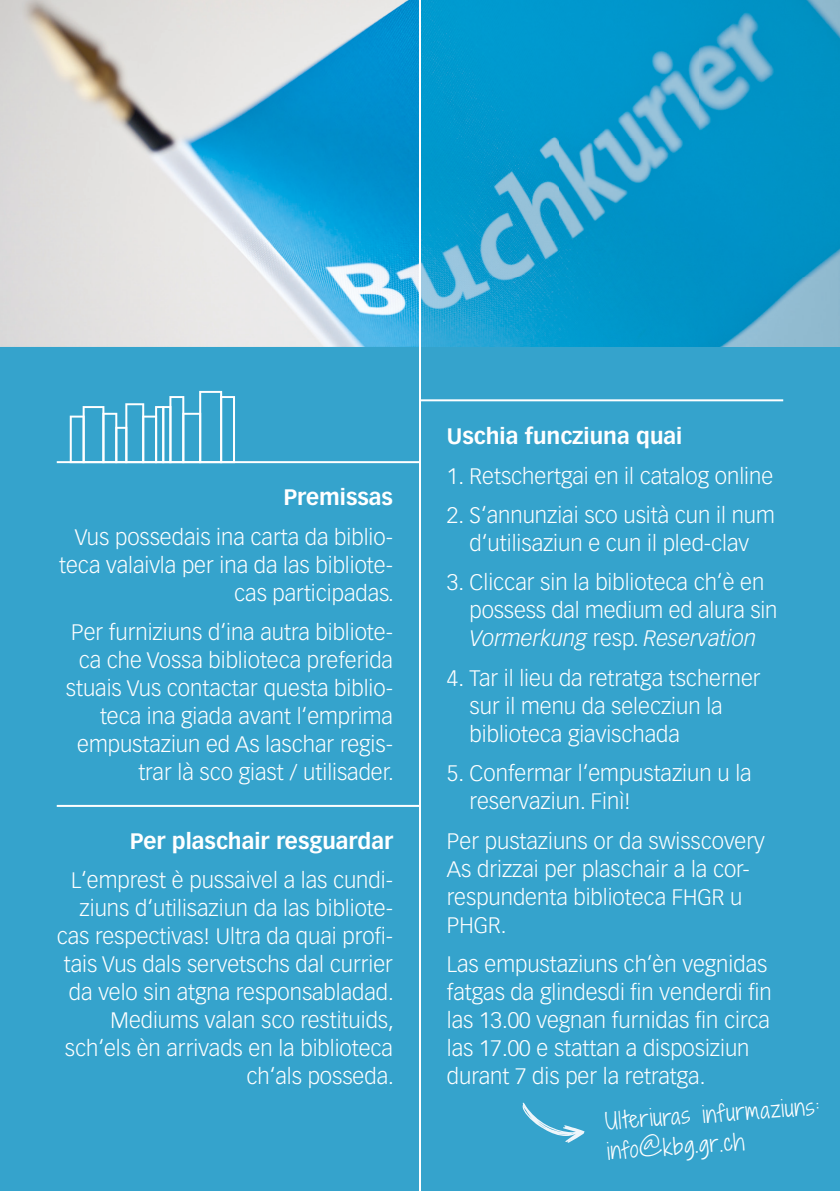
<style>
.page{position:relative;width:840px;height:1191px;background:#fff}
.page>*{position:absolute;margin:0;border:0;box-sizing:border-box;transform-origin:0 0}
.t1{font:300 22px/28px "Vectora LT Std";color:#fff}
.t2{font:700 22px "Vectora LT Std";color:#fff}
.t3{font:22px/30px "Shadows Into Light Two";color:#fff}
.s1{font-style:italic}
</style>
<div class="page">
<div style="left:0;top:0;width:839px;height:1191px;background:#35a3cc"></div>
<img style="left:0;top:0;width:419px;height:347px">
<img style="left:421px;top:0;width:418px;height:347px">
<hr style="left:57px;top:461px;width:363px;height:2px;background:#fff">
<hr style="left:419px;top:0;width:2px;height:1191px;background:#fff">
<hr style="left:420px;top:399px;width:362px;height:2px;background:#fff">
<hr style="left:57px;top:805px;width:363px;height:2px;background:#fff">
<svg style="left:522px;top:1102px;width:62px;height:40px"></svg>
<svg style="left:70px;top:391px;width:165px;height:70px"></svg>
<p class="t2" style="left:283px;top:484px;width:111px">Premissas</p>
<p class="t1" style="left:59px;top:523px;width:336px;text-align:right">Vus possedais ina carta da biblio&shy;teca valaivla per ina da las bibliote&shy;cas participadas.</p>
<p class="t1" style="left:66px;top:618px;width:329px;text-align:right">Per furniziuns d‘ina autra bibliote&shy;ca che Vossa biblioteca preferida stuais Vus contactar questa biblio&shy;teca ina giada avant l‘emprima empustaziun ed As laschar regis&shy;trar là sco giast / utilisader.</p>
<p class="t2" style="left:130px;top:827px;width:264px">Per plaschair resguardar</p>
<p class="t1" style="left:57px;top:866px;width:338px;text-align:right">L‘emprest è pussaivel a las cundi&shy;ziuns d‘utilisaziun da las bibliote&shy;cas respectivas! Ultra da quai profi&shy;tais Vus dals servetschs dal currier da velo sin atgna responsabladad.<br>Mediums valan sco restituids, sch‘els èn arrivads en la biblioteca ch‘als posseda.</p>
<p class="t2" style="left:446px;top:423px;width:237px">Uschia funcziuna quai</p>
<p class="t1" style="left:446px;top:462px;width:327px">1. Retschertgai en il catalog online</p>
<p class="t1" style="left:446px;top:501px;width:329px;text-align:center">2. S‘annunziai sco usità cun il num d‘utilisaziun e cun il pled-clav</p>
<p class="t1" style="left:469px;top:569px;width:309px;text-indent:-23px">3. Cliccar sin la biblioteca ch‘è en possess dal medium ed alura sin<br><span class="s1">Vormerkung</span> resp. <span class="s1">Reservation</span></p>
<p class="t1" style="left:469px;top:664px;width:292px;text-indent:-23px">4. Tar il lieu da retratga tscherner sur il menu da selecziun la biblioteca giavischada</p>
<p class="t1" style="left:469px;top:759px;width:283px;text-indent:-23px">5. Confermar l‘empustaziun u la reservaziun. Finì!</p>
<p class="t1" style="left:446px;top:827px;width:319px">Per pustaziuns or da swisscovery<br>As drizzai per plaschair a la cor&shy;respundenta biblioteca FHGR u<br>PHGR.</p>
<p class="t1" style="left:446px;top:950px;width:326px">Las empustaziuns ch‘èn vegnidas fatgas da glindesdi fin venderdi fin las 13.00 vegnan furnidas fin circa las 17.00 e stattan a disposiziun durant 7 dis per la retratga.</p>
<p class="t3" style="left:603px;top:1106px;width:216px;rotate:-4deg">Ulteriuras infurmaziuns: info@kbg.gr.ch</p>
</div>
